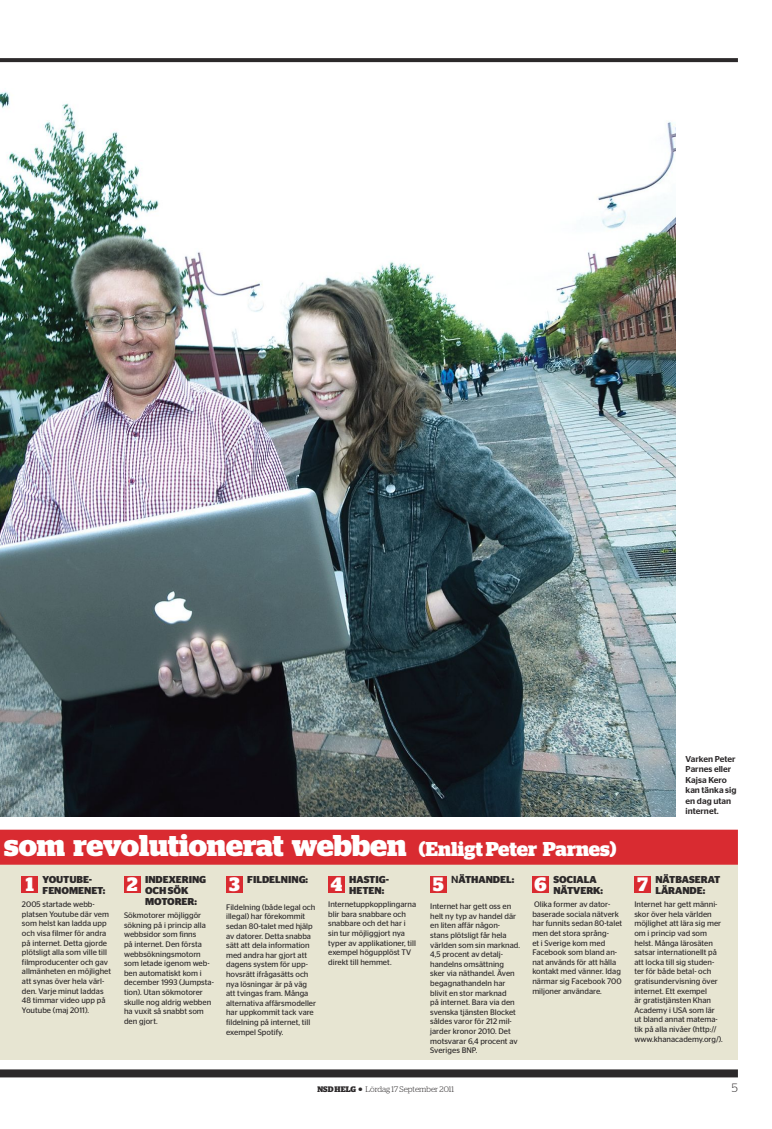
<style>
.page{position:relative;width:772px;height:1129px;background:#fff}
.page>*{position:absolute;margin:0;border:0;box-sizing:border-box;transform-origin:0 0}
.t1{font:700 30px "Stag";letter-spacing:-.005em;color:#fff}
.t2{font:700 19.4px "Stag";color:#fff}
.t3{font:300 12px "Stag Sans";color:#2c292a}
.t4{font:700 10px/11px "Stag Sans";letter-spacing:-.005em;color:#2c292a}
.t5{font:500 8.6px/10.4px "Stag Sans";color:#2c292a}
.t6{font:8px/9.6px "Stag Sans";color:#2c292a}
.t7{font:300 8px "Stag";color:#2c292a}
.s1{font-size:20px}
.s2{font-family:"Helvetica Neue"}
.s3{font-weight:700}
</style>
<div class="page">
<svg style="left:0;top:58px;width:737px;height:4px;background:#312f30"></svg>
<div style="left:0;top:1069px;width:737px;height:8px;background:#2c292a"></div>
<img style="left:0;top:91px;width:675px;height:724px">
<div style="left:0;top:853px;width:737px;height:206px;background:#e7e5d2"></div>
<div style="left:21px;top:875px;width:17px;height:17px;background:#d92b31"></div>
<div style="left:124px;top:875px;width:17px;height:17px;background:#d92b31"></div>
<div style="left:226px;top:875px;width:16px;height:17px;background:#d92b31"></div>
<div style="left:328px;top:875px;width:16px;height:17px;background:#d92b31"></div>
<div style="left:430px;top:875px;width:16px;height:17px;background:#d92b31"></div>
<div style="left:532px;top:875px;width:16px;height:17px;background:#d92b31"></div>
<div style="left:634px;top:875px;width:16px;height:17px;background:#d92b31"></div>
<div style="left:0;top:829px;width:737px;height:35px;background:#d92b31"></div>
<h1 class="t1" style="left:4px;top:828px;width:613px">som revolutionerat webben <span class="s1">(Enligt Peter Parnes)</span></h1>
<p class="t5" style="left:685px;top:753px;width:52px">Varken Peter<br>Parnes eller<br>Kajsa Kero kan tänka sig en dag utan internet.</p>
<p class="t4" style="left:451px;top:874px;width:65px"><span class="s2">N</span>ÄTHANDEL:</p>
<p class="t6" style="left:430px;top:901px;width:91px">Internet har gett oss en helt ny typ av handel där en liten affär någon&shy;stans plötsligt får hela världen som sin marknad.<br>4,5 procent av detalj&shy;handelns omsättning sker via näthandel. Även begagnathandeln har blivit en stor marknad<br>på internet. Bara via den svenska tjänsten Blocket såldes varor för 212 mil&shy;jarder kronor 2010. Det motsvarar 6,4 procent av<br>Sveriges BNP.</p>
<p class="t4" style="left:655px;top:874px;width:67px">NÄTBASERAT<br>LÄRANDE:</p>
<p class="t6" style="left:634px;top:899px;width:90px">Internet har gett männi&shy;skor över hela världen möjlighet att lära sig mer om i princip vad som helst. Många lärosäten satsar internationellt på att locka till sig studen&shy;ter för både betal- och gratisundervisning över internet. Ett exempel<br>är gratistjänsten Khan<br>Academy i USA som lär ut bland annat matema&shy;tik på alla nivåer (http:// www.khanacademy.org/).</p>
<p class="t4" style="left:42px;top:874px;width:64px">YOUTUBE-<br>FENOMENET:</p>
<p class="t6" style="left:22px;top:899px;width:90px">2005 startade webb&shy;platsen Youtube där vem som helst kan ladda upp och visa filmer för andra på internet. Detta gjorde plötsligt alla som ville till filmproducenter och gav allmänheten en möjlighet att synas över hela värl&shy;den. Varje minut laddas<br>48 timmar video upp på<br>Youtube (maj 2011).</p>
<p class="t4" style="left:145px;top:874px;width:63px">INDEXERING<br>OCH SÖK<br>MOTORER:</p>
<p class="t6" style="left:124px;top:910px;width:91px">Sökmotorer möjliggör sökning på i princip alla webbsidor som finns<br>på internet. Den första webbsökningsmotorn som letade igenom web&shy;ben automatiskt kom i december 1993 (Jumpsta&shy;tion). Utan sökmotorer skulle nog aldrig webben ha vuxit så snabbt som den gjort.</p>
<p class="t4" style="left:247px;top:874px;width:62px">FILDELNING:</p>
<p class="t6" style="left:226px;top:901px;width:91px">Fildelning (både legal och illegal) har förekommit sedan 80-talet med hjälp av datorer. Detta snabba sätt att dela information med andra har gjort att dagens system för upp&shy;hovsrätt ifrågasätts och nya lösningar är på väg att tvingas fram. Många alternativa affärsmodeller har uppkommit tack vare fildelning på internet, till exempel Spotify.</p>
<p class="t4" style="left:349px;top:874px;width:41px">HASTIG-<br>HETEN:</p>
<p class="t6" style="left:328px;top:899px;width:89px">Internetuppkopplingarna blir bara snabbare och snabbare och det har i sin tur möjliggjort nya typer av applikationer, till exempel högupplöst TV direkt till hemmet.</p>
<p class="t4" style="left:553px;top:874px;width:51px">SOCIALA<br>NÄTVERK:</p>
<p class="t6" style="left:532px;top:899px;width:91px">Olika former av dator&shy;baserade sociala nätverk har funnits sedan 80-talet men det stora språng-<br>et i Sverige kom med<br>Facebook som bland an&shy;nat används för att hålla kontakt med vänner. Idag närmar sig Facebook 700 miljoner användare.</p>
<h2 class="t2" style="left:26px;top:872px;width:10px">1</h2>
<h2 class="t2" style="left:127px;top:872px;width:12px">2</h2>
<h2 class="t2" style="left:229px;top:872px;width:12px">3</h2>
<h2 class="t2" style="left:330px;top:872px;width:13px">4</h2>
<h2 class="t2" style="left:433px;top:872px;width:12px">5</h2>
<h2 class="t2" style="left:534px;top:872px;width:14px">6</h2>
<h2 class="t2" style="left:637px;top:872px;width:12px">7</h2>
<p class="t7" style="left:317px;top:1084px;width:138px"><span class="s3">NSD HELG</span> ● Lördag 17 September 2011</p>
<h3 class="t3" style="left:731px;top:1080px;width:8px">5</h3>
</div>
